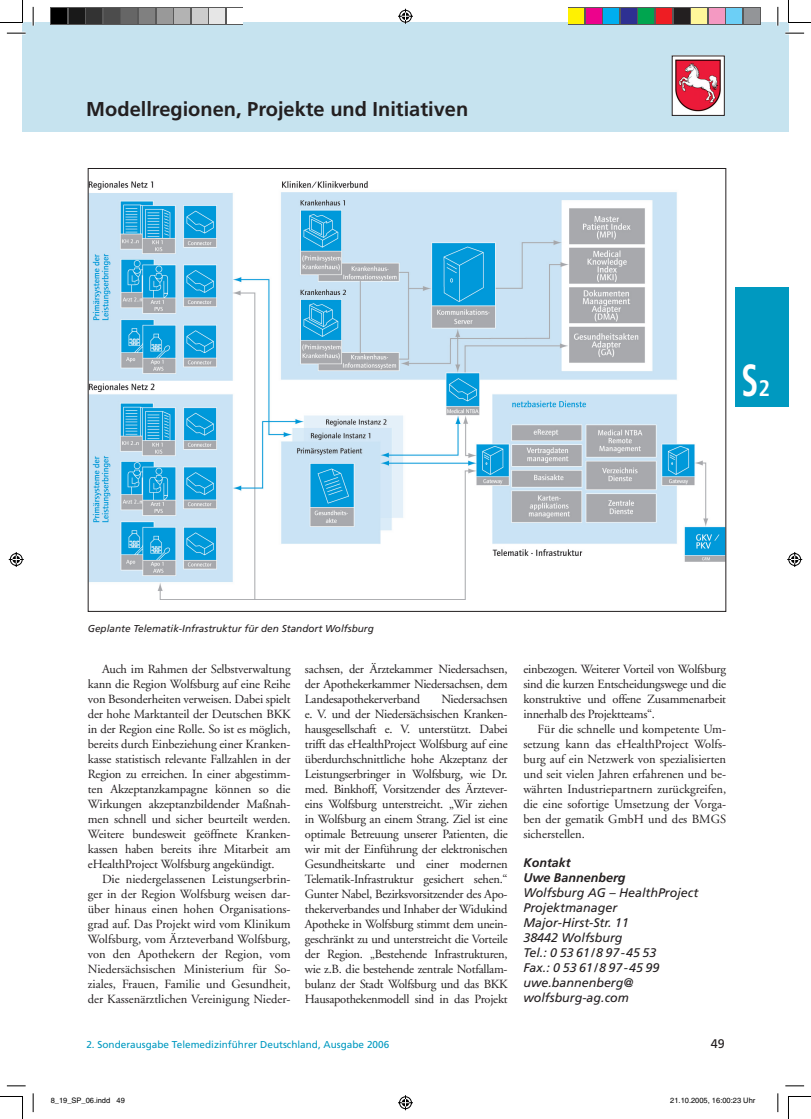
<style>
.page{position:relative;width:811px;height:1119px;background:#fff}
.page>*{position:absolute;margin:0;border:0;box-sizing:border-box;transform-origin:0 0}
.t1{font:700 condensed 45px "Frutiger";color:#fff;scale:.75 1}
.t2{font:700 20px "Frutiger";color:#231f20}
.t3{font:12.5px/15px "Adobe Garamond";letter-spacing:-.02em;color:#231f20;text-align:justify}
.t4{font:italic 12.5px/15px "Frutiger";color:#231f20}
.t5{font:italic 700 12.5px/15px "Frutiger";color:#231f20}
.t6{font:12.5px "Frutiger";color:#231f20}
.t7{font:10px "Frutiger";color:#0099c0}
.t8{font:italic 10px "Frutiger";color:#231f20}
.t9{font:7.5px "Helvetica";color:#000}
.s1{font-size:22.5px}
</style>
<div class="page">
<div style="left:22px;top:23px;width:11px;height:109px;background:#c6e3ef"></div>
<div style="left:33px;top:23px;width:755px;height:109px;background:#c6e3ef"></div>
<div style="left:735px;top:287px;width:53px;height:120px;background:#0099c0"></div>
<img style="left:673px;top:58px;width:49px;height:56px">
<img style="left:90px;top:181px;width:634px;height:419px">
<hr style="left:7px;top:32px;width:19px;height:3px;background:#fff">
<hr style="left:785px;top:32px;width:18px;height:3px;background:#fff">
<hr style="left:32px;top:7px;width:3px;height:19px;background:#fff">
<hr style="left:776px;top:7px;width:3px;height:19px;background:#fff">
<svg style="left:7px;top:33px;width:19px;height:1px"></svg>
<svg style="left:785px;top:33px;width:18px;height:1px"></svg>
<svg style="left:7px;top:1085px;width:19px;height:1px"></svg>
<svg style="left:785px;top:1085px;width:18px;height:1px"></svg>
<svg style="left:33px;top:7px;width:1px;height:19px"></svg>
<svg style="left:33px;top:1093px;width:1px;height:19px"></svg>
<svg style="left:777px;top:7px;width:1px;height:19px"></svg>
<svg style="left:777px;top:1093px;width:1px;height:19px"></svg>
<svg style="left:0;top:0;width:23px;height:23px"></svg>
<svg style="left:0;top:1096px;width:23px;height:23px"></svg>
<svg style="left:788px;top:0;width:22px;height:23px"></svg>
<svg style="left:788px;top:1096px;width:22px;height:23px"></svg>
<svg style="left:396px;top:8px;width:18px;height:16px"></svg>
<svg style="left:398px;top:1095px;width:15px;height:16px"></svg>
<svg style="left:8px;top:552px;width:16px;height:15px"></svg>
<svg style="left:787px;top:552px;width:16px;height:15px"></svg>
<svg style="left:51px;top:8px;width:192px;height:17px"></svg>
<div style="left:52px;top:9px;width:15px;height:15px;background:#000"></div>
<div style="left:69px;top:9px;width:15px;height:15px;background:#191919"></div>
<div style="left:87px;top:9px;width:15px;height:15px;background:#333"></div>
<div style="left:104px;top:9px;width:15px;height:15px;background:#4c4c4c"></div>
<div style="left:122px;top:9px;width:15px;height:15px;background:#666"></div>
<div style="left:139px;top:9px;width:15px;height:15px;background:#808080"></div>
<div style="left:157px;top:9px;width:15px;height:15px;background:#999"></div>
<div style="left:174px;top:9px;width:15px;height:15px;background:#b3b3b3"></div>
<div style="left:192px;top:9px;width:15px;height:15px;background:#ccc"></div>
<div style="left:209px;top:9px;width:15px;height:15px;background:#e6e6e6"></div>
<div style="left:227px;top:9px;width:15px;height:15px;background:#fff"></div>
<svg style="left:567px;top:8px;width:193px;height:17px"></svg>
<div style="left:568px;top:9px;width:15px;height:15px;background:#fff101"></div>
<div style="left:586px;top:9px;width:15px;height:15px;background:#ed028c"></div>
<div style="left:603px;top:9px;width:15px;height:15px;background:#00aeef"></div>
<div style="left:621px;top:9px;width:15px;height:15px;background:#2e3092"></div>
<div style="left:638px;top:9px;width:15px;height:15px;background:#00a54f"></div>
<div style="left:656px;top:9px;width:15px;height:15px;background:#ee1d23"></div>
<div style="left:673px;top:9px;width:15px;height:15px;background:#231f20"></div>
<div style="left:691px;top:9px;width:15px;height:15px;background:#fff79a"></div>
<div style="left:708px;top:9px;width:15px;height:15px;background:#f499c2"></div>
<div style="left:726px;top:9px;width:15px;height:15px;background:#6ccff6"></div>
<div style="left:743px;top:9px;width:15px;height:15px;background:#939598"></div>
<h2 class="t2" style="left:86px;top:101px;width:383px">Modellregionen, Projekte und Initiativen</h2>
<h1 class="t1" style="left:741px;top:362px;width:40px">S<span class="s1">2</span></h1>
<p class="t8" style="left:88px;top:624px;width:287px">Geplante Telematik-Infrastruktur für den Standort Wolfsburg</p>
<p class="t3" style="left:88px;top:663px;width:204px;text-indent:14px">Auch im Rahmen der Selbstverwaltung kann die Region Wolfsburg auf eine Reihe von Besonderheiten verweisen. Dabei spielt der hohe Marktanteil der Deutschen BKK in der Region eine Rolle. So ist es möglich, bereits durch Einbeziehung einer Kranken&shy;kasse statistisch relevante Fallzahlen in der Region zu erreichen. In einer abgestimm&shy;ten Akzeptanzkampagne können so die Wirkungen akzeptanzbildender Maßnah&shy;men schnell und sicher beurteilt werden.<br>Weitere bundesweit geöffnete Kranken&shy;kassen haben bereits ihre Mitarbeit am eHealthProject Wolfsburg angekündigt.</p>
<p class="t3" style="left:88px;top:873px;width:204px;text-indent:14px">Die niedergelassenen Leistungserbrin&shy;ger in der Region Wolfsburg weisen dar&shy;über hinaus einen hohen Organisations&shy;grad auf. Das Projekt wird vom Klinikum Wolfsburg, vom Ärzteverband Wolfsburg, von den Apothekern der Region, vom Niedersächsischen Ministerium für So&shy;ziales, Frauen, Familie und Gesundheit, der Kassenärztlichen Vereinigung Nieder-</p>
<p class="t3" style="left:305px;top:663px;width:204px">sachsen, der Ärztekammer Niedersachsen, der Apothekerkammer Niedersachsen, dem Landesapothekerverband</p>
<p class="t3" style="left:305px;top:693px;width:204px;text-indent:136px">Niedersachsen e. V. und der Niedersächsischen Kranken&shy;hausgesellschaft e. V. unterstützt. Dabei trifft das eHealthProject Wolfsburg auf eine überdurchschnittliche hohe Akzeptanz der Leistungserbringer in Wolfsburg, wie Dr. med. Binkhoff, Vorsitzender des Ärztever&shy;eins Wolfsburg unterstreicht. „Wir ziehen in Wolfsburg an einem Strang. Ziel ist eine optimale Betreuung unserer Patienten, die wir mit der Einführung der elektronischen Gesundheitskarte und einer modernen Telematik-Infrastruktur gesichert sehen.“ Gunter Nabel, Bezirksvorsitzender des Apo&shy;thekerverbandes und Inhaber der Widukind Apotheke in Wolfsburg stimmt dem unein&shy;geschränkt zu und unterstreicht die Vorteile der Region. „Bestehende Infrastrukturen, wie z.B. die bestehende zentrale Notfallam&shy;bulanz der Stadt Wolfsburg und das BKK Hausapothekenmodell sind in das Projekt</p>
<p class="t3" style="left:523px;top:663px;width:204px">einbezogen. Weiterer Vorteil von Wolfsburg sind die kurzen Entscheidungswege und die konstruktive und offene Zusammenarbeit innerhalb des Projektteams“.</p>
<p class="t3" style="left:523px;top:723px;width:204px;text-indent:14px">Für die schnelle und kompetente Um&shy;setzung kann das eHealthProject Wolfs&shy;burg auf ein Netzwerk von spezialisierten und seit vielen Jahren erfahrenen und be&shy;währten Industriepartnern zurückgreifen, die eine sofortige Umsetzung der Vorga&shy;ben der gematik GmbH und des BMGS sicherstellen.</p>
<p class="t5" style="left:523px;top:856px;width:104px">Kontakt<br>Uwe Bannenberg</p>
<p class="t4" style="left:523px;top:886px;width:176px">Wolfsburg AG – HealthProject<br>Projektmanager<br>Major-Hirst-Str. 11<br>38442 Wolfsburg<br>Tel.: 0 53 61/8 97-45 53<br>Fax.: 0 53 61/8 97-45 99 uwe.bannenberg@ wolfsburg-ag.com</p>
<p class="t7" style="left:86px;top:1040px;width:304px">2. Sonderausgabe Telemedizinführer Deutschland, Ausgabe 2006</p>
<p class="t6" style="left:710px;top:1038px;width:15px">49</p>
<p class="t9" style="left:51px;top:1098px;width:76px">8_19_SP_06.indd 49</p>
<p class="t9" style="left:670px;top:1098px;width:87px">21.10.2005, 16:00:23 Uhr</p>
</div>
